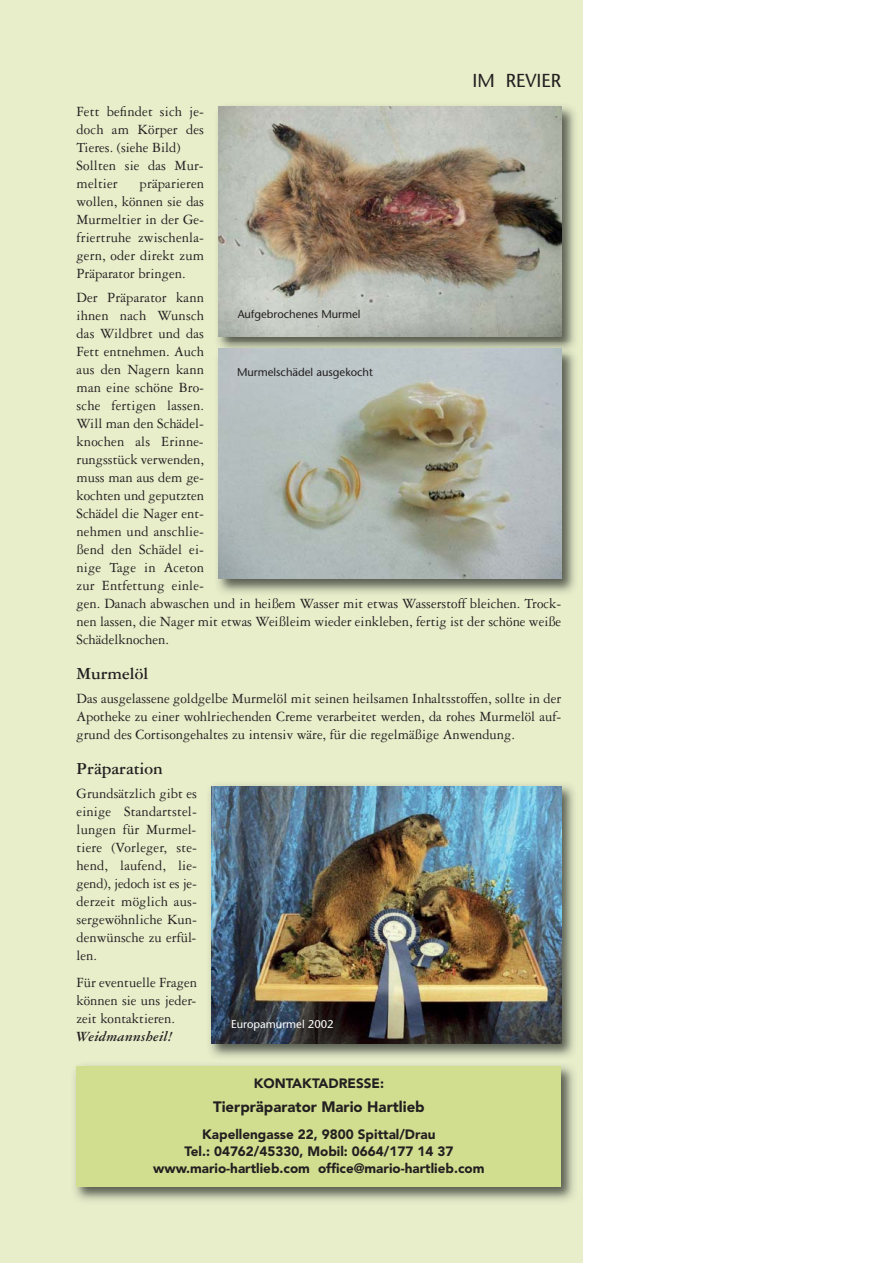
<style>
.page{position:relative;width:893px;height:1263px;background:#fff}
.page>*{position:absolute;margin:0;border:0;box-sizing:border-box;transform-origin:0 0}
.t1{font:18.75px "Stone Sans";color:#231f20}
.t2{font:700 18px "Garamond 3 LT Std";color:#231f20}
.t3{font:15px/18px "Garamond 3 LT Std";color:#231f20;text-align:justify}
.t4{font:900 15px "Avenir LT Std";color:#231f20}
.t5{font:italic 700 15px "Garamond 3 LT Std";color:#231f20}
.t6{font:900 13.5px/17.2px "Avenir LT Std";color:#231f20;text-align:center}
.t7{font:11.25px "Stone Sans";color:#231f20}
.t8{font:11.25px "Stone Sans";color:#fff}
</style>
<div class="page">
<div style="left:0;top:0;width:583px;height:1263px;background:#e8eeca"></div>
<img style="left:74px;top:1065px;width:500px;height:136px">
<div style="left:77px;top:1066px;width:484px;height:120px;background:#d1de90"></div>
<img style="left:217px;top:106px;width:358px;height:487px">
<img style="left:218px;top:106px;width:343px;height:230px">
<img style="left:218px;top:349px;width:343px;height:230px">
<img style="left:209px;top:784px;width:365px;height:273px">
<img style="left:211px;top:786px;width:350px;height:258px">
<p class="t1" style="left:473px;top:73px;width:90px">IM REVIER</p>
<p class="t3" style="left:77px;top:104px;width:129px;text-align:left">Fett befindet sich je&shy;doch am Körper des<br>Tieres. (siehe Bild)<br>Sollten sie das Mur&shy;meltier</p>
<p class="t3" style="left:77px;top:176px;width:129px;text-indent:63px">präparieren wollen, können sie das Murmeltier in der Ge&shy;friertruhe zwischenla&shy;gern, oder direkt zum Präparator bringen.</p>
<p class="t3" style="left:77px;top:290px;width:486px;text-align:left">Der Präparator kann<br>ihnen nach Wunsch<br>das Wildbret und das<br>Fett entnehmen. Auch<br>aus den Nagern kann<br>man eine schöne Bro-<br>sche fertigen lassen.<br>Will man den Schädel-<br>knochen als Erinne-<br>rungsstück verwenden,<br>muss man aus dem ge-<br>kochten und geputzten<br>Schädel die Nager ent-<br>nehmen und anschlie-<br>ßend den Schädel ei-<br>nige Tage in Aceton<br>zur Entfettung einle-<br>gen. Danach abwaschen und in heißem Wasser mit etwas Wasserstoff bleichen. Trock&shy;nen lassen, die Nager mit etwas Weißleim wieder einkleben, fertig ist der schöne weiße<br>Schädelknochen.</p>
<p class="t2" style="left:77px;top:667px;width:73px">Murmelöl</p>
<p class="t3" style="left:77px;top:691px;width:486px">Das ausgelassene goldgelbe Murmelöl mit seinen heilsamen Inhaltsstoffen, sollte in der Apotheke zu einer wohlriechenden Creme verarbeitet werden, da rohes Murmelöl auf&shy;grund des Cortisongehaltes zu intensiv wäre, für die regelmäßige Anwendung.</p>
<p class="t2" style="left:77px;top:762px;width:88px">Präparation</p>
<p class="t3" style="left:77px;top:786px;width:122px">Grundsätzlich gibt es einige Standartstel&shy;lungen für Murmel&shy;tiere (Vorleger, ste&shy;hend, laufend, lie&shy;gend), jedoch ist es je&shy;derzeit möglich aus&shy;sergewöhnliche Kun&shy;denwünsche zu erfül&shy;len.</p>
<p class="t3" style="left:77px;top:975px;width:122px">Für eventuelle Fragen können sie uns jeder&shy;zeit kontaktieren.</p>
<p class="t5" style="left:77px;top:1031px;width:98px">Weidmannsheil!</p>
<p class="t6" style="left:254px;top:1075px;width:132px">KONTAKTADRESSE:</p>
<p class="t4" style="left:213px;top:1101px;width:213px">Tierpräparator Mario Hartlieb</p>
<p class="t6" style="left:153px;top:1126px;width:333px">Kapellengasse 22, 9800 Spittal/Drau<br>Tel.: 04762/45330, Mobil: 0664/177 14 37 www.mario-hartlieb.com office@mario-hartlieb.com</p>
<p class="t7" style="left:238px;top:310px;width:124px">Aufgebrochenes Murmel</p>
<p class="t7" style="left:237px;top:368px;width:137px">Murmelschädel ausgekocht</p>
<p class="t8" style="left:231px;top:1020px;width:104px">Europamurmel 2002</p>
</div>
